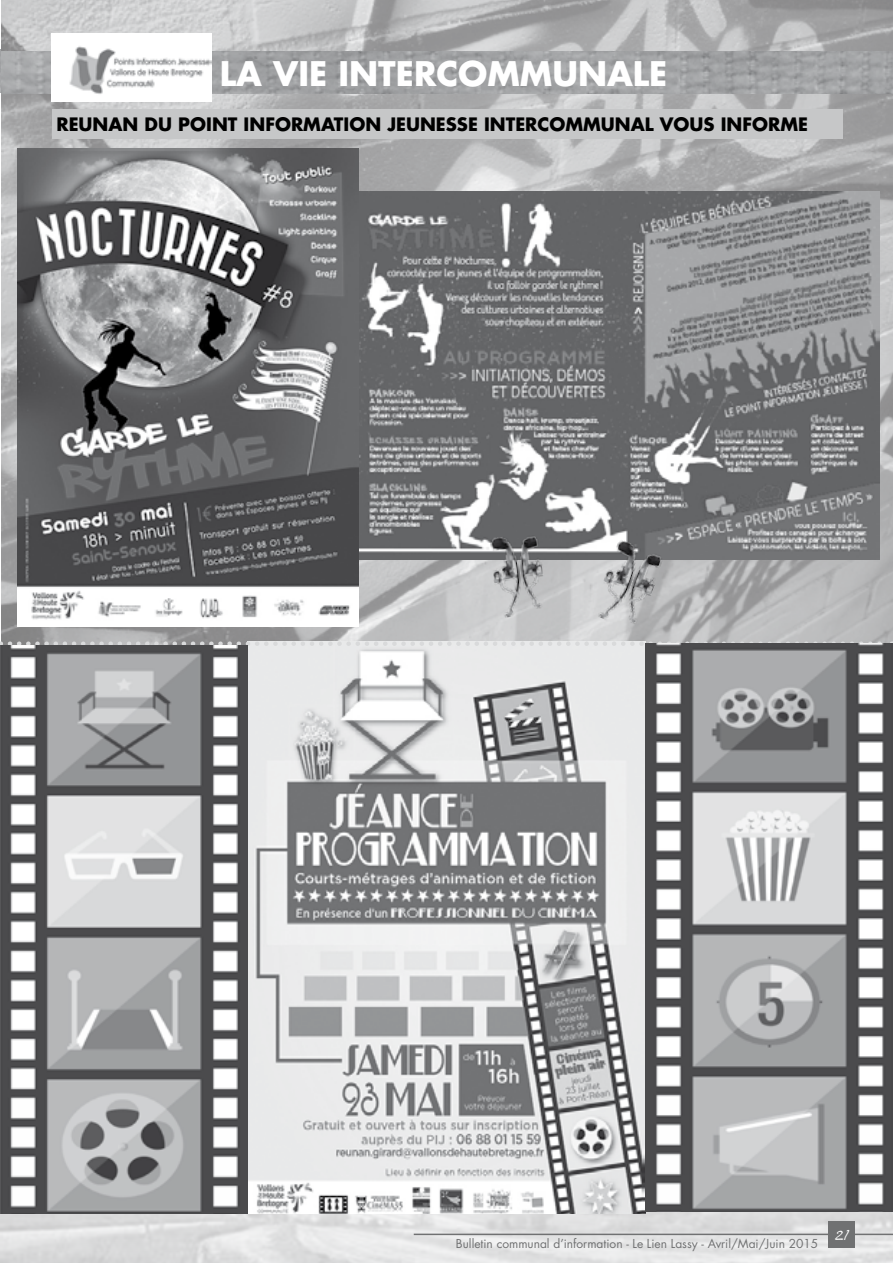
<style>
.page{position:relative;width:893px;height:1263px;background:#fff}
.page>*{position:absolute;margin:0;border:0;box-sizing:border-box;transform-origin:0 0}
.t1{font:700 33px "Futura";color:#fff}
.t2{font:700 18px "Futura";color:#000}
.t3{font:12px "Futura";color:#707172}
.t4{font:12px "Hans Hand";color:#fff}
</style>
<div class="page">
<img style="left:0;top:1211px;width:893px;height:52px">
<hr style="left:414px;top:1233px;width:479px;height:2px;background:#707172">
<div style="left:828px;top:1221px;width:27px;height:27px;background:#707172"></div>
<img style="left:1px;top:0;width:892px;height:641px">
<img style="left:0;top:50px;width:1px;height:42px">
<img style="left:1px;top:51px;width:892px;height:43px">
<img style="left:52px;top:33px;width:160px;height:68px">
<div style="left:52px;top:109px;width:790px;height:30px;background:#c6c7c8"></div>
<img style="left:359px;top:191px;width:520px;height:368px">
<img style="left:17px;top:148px;width:342px;height:479px">
<img style="left:247px;top:646px;width:398px;height:568px">
<svg style="left:0;top:641px;width:893px;height:5px;background:#c4c5c6"></svg>
<img style="left:0;top:646px;width:247px;height:567px">
<img style="left:645px;top:644px;width:248px;height:567px">
<img style="left:489px;top:533px;width:59px;height:85px">
<img style="left:591px;top:539px;width:75px;height:92px">
<h1 class="t1" style="left:220px;top:51px;width:445px">LA VIE INTERCOMMUNALE</h1>
<h2 class="t2" style="left:56px;top:112px;width:249px">REUNAN DU POINT INFORMAT</h2>
<h2 class="t2" style="left:344px;top:112px;width:239px">ION JEUNESSE INTERCOMMU</h2>
<h2 class="t2" style="left:615px;top:112px;width:195px">NAL VOUS INFORME</h2>
<p class="t3" style="left:456px;top:1235px;width:364px">Bulletin communal d’information - Le Lien Lassy - Avril/Mai/Juin 2015</p>
<p class="t4" style="left:835px;top:1229px;width:15px">21</p>
</div>
